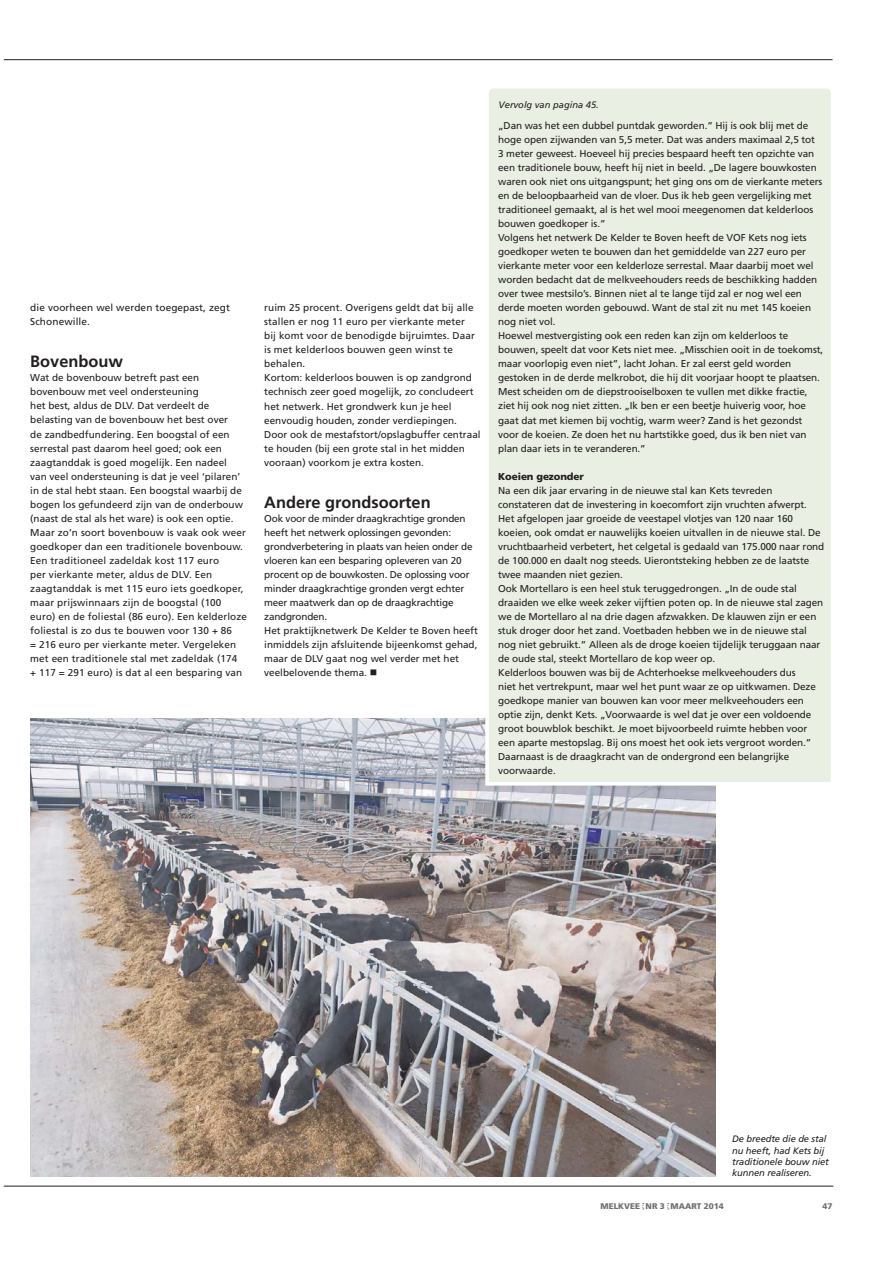
<style>
.page{position:relative;width:893px;height:1263px;background:#fff}
.page>*{position:absolute;margin:0;border:0;box-sizing:border-box;transform-origin:0 0}
.t1{font:700 16.35px "Frutiger LT Std";color:#231f20}
.t2{font:9.9px/14.1px "Frutiger LT Std";letter-spacing:-.01em;color:#231f20}
.t3{font:9.9px/14.1px "Frutiger LT Std";letter-spacing:.01em;color:#231f20}
.t4{font:900 9.9px "Frutiger LT Std";letter-spacing:-.01em;color:#231f20}
.t5{font:italic 9.3px/11.2px "Frutiger LT Std";letter-spacing:-.01em;color:#231f20}
.t6{font:900 8.25px "Frutiger LT Std";color:#6d6e70}
</style>
<div class="page">
<hr style="left:4px;top:59px;width:828px;height:1px;background:#231f20">
<img style="left:30px;top:718px;width:685px;height:459px">
<hr style="left:4px;top:1186px;width:829px;height:1px;background:#231f20">
<div style="left:483px;top:88px;width:348px;height:699px;background:#eaefe3"></div>
<p class="t3" style="left:30px;top:301px;width:201px">die voorheen wel werden toegepast, zegt<br>Schonewille.</p>
<h1 class="t1" style="left:30px;top:355px;width:94px">Bovenbouw</h1>
<p class="t3" style="left:30px;top:371px;width:218px">Wat de bovenbouw betreft past een bovenbouw met veel ondersteuning<br>het best, aldus de DLV. Dat verdeelt de belasting van de bovenbouw het best over<br>de zandbedfundering. Een boogstal of een serrestal past daarom heel goed; ook een zaagtanddak is goed mogelijk. Een nadeel<br>van veel ondersteuning is dat je veel ‘pilaren’ in de stal hebt staan. Een boogstal waarbij de bogen los gefundeerd zijn van de onderbouw (naast de stal als het ware) is ook een optie.<br>Maar zo’n soort bovenbouw is vaak ook weer goedkoper dan een traditionele bovenbouw.<br>Een traditioneel zadeldak kost 117 euro<br>per vierkante meter, aldus de DLV. Een zaagtanddak is met 115 euro iets goedkoper, maar prijswinnaars zijn de boogstal (100 euro) en de foliestal (86 euro). Een kelderloze foliestal is zo dus te bouwen voor 130 + 86<br>= 216 euro per vierkante meter. Vergeleken met een traditionele stal met zadeldak (174<br>+ 117 = 291 euro) is dat al een besparing van</p>
<p class="t2" style="left:264px;top:301px;width:218px">ruim 25 procent. Overigens geldt dat bij alle stallen er nog 11 euro per vierkante meter<br>bij komt voor de benodigde bijruimtes. Daar is met kelderloos bouwen geen winst te behalen.<br>Kortom: kelderloos bouwen is op zandgrond technisch zeer goed mogelijk, zo concludeert het netwerk. Het grondwerk kun je heel eenvoudig houden, zonder verdiepingen.<br>Door ook de mestafstort/opslagbuffer centraal te houden (bij een grote stal in het midden vooraan) voorkom je extra kosten.</p>
<h1 class="t1" style="left:264px;top:495px;width:168px">Andere grondsoorten</h1>
<p class="t2" style="left:264px;top:512px;width:215px">Ook voor de minder draagkrachtige gronden heeft het netwerk oplossingen gevonden: grondverbetering in plaats van heien onder de vloeren kan een besparing opleveren van 20 procent op de bouwkosten. De oplossing voor minder draagkrachtige gronden vergt echter meer maatwerk dan op de draagkrachtige zandgronden.<br>Het praktijknetwerk De Kelder te Boven heeft inmiddels zijn afsluitende bijeenkomst gehad, maar de DLV gaat nog wel verder met het veelbelovende thema.</p>
<p class="t5" style="left:498px;top:100px;width:102px">Vervolg van pagina 45.</p>
<p class="t2" style="left:498px;top:119px;width:327px">„Dan was het een dubbel puntdak geworden.” Hij is ook blij met de hoge open zijwanden van 5,5 meter. Dat was anders maximaal 2,5 tot<br>3 meter geweest. Hoeveel hij precies bespaard heeft ten opzichte van een traditionele bouw, heeft hij niet in beeld. „De lagere bouwkosten waren ook niet ons uitgangspunt; het ging ons om de vierkante meters en de beloopbaarheid van de vloer. Dus ik heb geen vergelijking met traditioneel gemaakt, al is het wel mooi meegenomen dat kelderloos bouwen goedkoper is.”<br>Volgens het netwerk De Kelder te Boven heeft de VOF Kets nog iets goedkoper weten te bouwen dan het gemiddelde van 227 euro per vierkante meter voor een kelderloze serrestal. Maar daarbij moet wel worden bedacht dat de melkveehouders reeds de beschikking hadden over twee mestsilo’s. Binnen niet al te lange tijd zal er nog wel een derde moeten worden gebouwd. Want de stal zit nu met 145 koeien nog niet vol.<br>Hoewel mestvergisting ook een reden kan zijn om kelderloos te bouwen, speelt dat voor Kets niet mee. „Misschien ooit in de toekomst, maar voorlopig even niet”, lacht Johan. Er zal eerst geld worden gestoken in de derde melkrobot, die hij dit voorjaar hoopt te plaatsen.<br>Mest scheiden om de diepstrooiselboxen te vullen met dikke fractie, ziet hij ook nog niet zitten. „Ik ben er een beetje huiverig voor, hoe gaat dat met kiemen bij vochtig, warm weer? Zand is het gezondst voor de koeien. Ze doen het nu hartstikke goed, dus ik ben niet van plan daar iets in te veranderen.”</p>
<p class="t4" style="left:498px;top:472px;width:87px">Koeien gezonder</p>
<p class="t2" style="left:498px;top:484px;width:328px">Na een dik jaar ervaring in de nieuwe stal kan Kets tevreden constateren dat de investering in koecomfort zijn vruchten afwerpt.<br>Het afgelopen jaar groeide de veestapel vlotjes van 120 naar 160 koeien, ook omdat er nauwelijks koeien uitvallen in de nieuwe stal. De vruchtbaarheid verbetert, het celgetal is gedaald van 175.000 naar rond de 100.000 en daalt nog steeds. Uierontsteking hebben ze de laatste twee maanden niet gezien.<br>Ook Mortellaro is een heel stuk teruggedrongen. „In de oude stal draaiden we elke week zeker vijftien poten op. In de nieuwe stal zagen we de Mortellaro al na drie dagen afzwakken. De klauwen zijn er een stuk droger door het zand. Voetbaden hebben we in de nieuwe stal nog niet gebruikt.” Alleen als de droge koeien tijdelijk teruggaan naar de oude stal, steekt Mortellaro de kop weer op.<br>Kelderloos bouwen was bij de Achterhoekse melkveehouders dus<br>niet het vertrekpunt, maar wel het punt waar ze op uitkwamen. Deze goedkope manier van bouwen kan voor meer melkveehouders een optie zijn, denkt Kets. „Voorwaarde is wel dat je over een voldoende groot bouwblok beschikt. Je moet bijvoorbeeld ruimte hebben voor een aparte mestopslag. Bij ons moest het ook iets vergroot worden.” Daarnaast is de draagkracht van de ondergrond een belangrijke voorwaarde.</p>
<p class="t5" style="left:732px;top:1134px;width:98px">De breedte die de stal nu heeft, had Kets bij traditionele bouw niet kunnen realiseren.</p>
<p class="t6" style="left:600px;top:1203px;width:125px">MELKVEE NR 3 MAART 2014</p>
<p class="t6" style="left:822px;top:1203px;width:12px">47</p>
</div>
